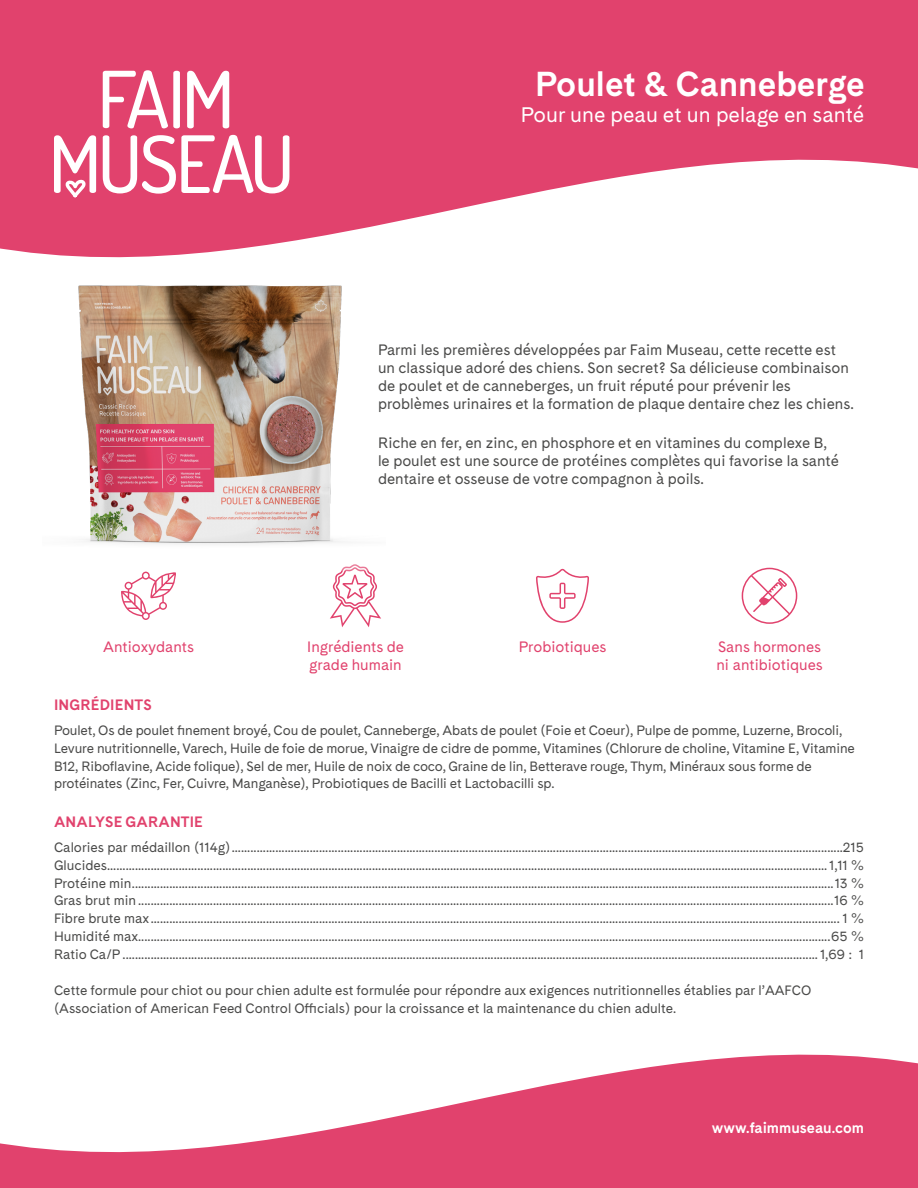
<style>
.page{position:relative;width:918px;height:1188px;background:#fff}
.page>*{position:absolute;margin:0;border:0;box-sizing:border-box;transform-origin:0 0}
.t1{font:700 34.5px "Cadiz";color:#fff}
.t2{font:21px "Cadiz";color:#fff}
.t3{font:15px/18px "Cadiz";color:#4a4a49}
.t4{font:15px/18px "Cadiz";color:#e1426d}
.t5{font:700 15px "Cadiz";letter-spacing:.01em;color:#e1426d}
.t6{font:700 15px "Cadiz";color:#fff}
.t7{font:13.5px/18px "Cadiz";letter-spacing:-.01em;color:#4a4a49}
</style>
<div class="page">
<svg style="left:0;top:1054px;width:918px;height:134px;fill:#e1426d"></svg>
<svg style="left:742px;top:568px;width:55px;height:56px"></svg>
<svg style="left:536px;top:569px;width:53px;height:54px"></svg>
<svg style="left:330px;top:570px;width:51px;height:57px"></svg>
<img style="left:79px;top:304px;width:290px;height:266px">
<svg style="left:0;top:0;width:918px;height:304px;fill:#e1426d"></svg>
<svg style="left:103px;top:70px;width:77px;height:58px"></svg>
<svg style="left:187px;top:71px;width:42px;height:57px"></svg>
<svg style="left:103px;top:135px;width:186px;height:59px"></svg>
<svg style="left:54px;top:135px;width:42px;height:63px"></svg>
<svg style="left:121px;top:572px;width:55px;height:48px"></svg>
<h1 class="t1" style="left:535px;top:58px;width:331px">Poulet &amp; Canneberge</h1>
<h2 class="t2" style="left:521px;top:99px;width:345px">Pour une peau et un pelage en santé</h2>
<p class="t3" style="left:378px;top:341px;width:477px">Parmi les premières développées par Faim Museau, cette recette est un classique adoré des chiens. Son secret? Sa délicieuse combinaison de poulet et de canneberges, un fruit réputé pour prévenir les problèmes urinaires et la formation de plaque dentaire chez les chiens.</p>
<p class="t3" style="left:378px;top:433px;width:463px">Riche en fer, en zinc, en phosphore et en vitamines du complexe B, le poulet est une source de protéines complètes qui favorise la santé dentaire et osseuse de votre compagnon à poils.</p>
<p class="t4" style="left:103px;top:637px;width:92px">Antioxydants</p>
<p class="t4" style="left:307px;top:637px;width:98px">Ingrédients de grade humain</p>
<p class="t4" style="left:519px;top:637px;width:89px">Probiotiques</p>
<p class="t4" style="left:716px;top:637px;width:108px">Sans hormones ni antibiotiques</p>
<p class="t5" style="left:54px;top:693px;width:99px">INGRÉDIENTS</p>
<p class="t7" style="left:54px;top:720px;width:802px">Poulet, Os de poulet finement broyé, Cou de poulet, Canneberge, Abats de poulet (Foie et Coeur), Pulpe de pomme, Luzerne, Brocoli, Levure nutritionnelle, Varech, Huile de foie de morue, Vinaigre de cidre de pomme, Vitamines (Chlorure de choline, Vitamine E, Vitamine B12, Riboflavine, Acide folique), Sel de mer, Huile de noix de coco, Graine de lin, Betterave rouge, Thym, Minéraux sous forme de protéinates (Zinc, Fer, Cuivre, Manganèse), Probiotiques de Bacilli et Lactobacilli sp.</p>
<p class="t5" style="left:54px;top:810px;width:151px">ANALYSE GARANTIE</p>
<p class="t7" style="left:54px;top:837px;width:811px;text-align:justify">Calories par médaillon (114g)....................................................................................................................................................................................................215<br>Glucides.......................................................................................................................................................................................................................................1,11 % Protéine min.................................................................................................................................................................................................................................13 % Gras brut min ...............................................................................................................................................................................................................................16 % Fibre brute max............................................................................................................................................................................................................................. 1 % Humidité max..............................................................................................................................................................................................................................65 % Ratio Ca/P ...............................................................................................................................................................................................................................1,69 : 1</p>
<p class="t7" style="left:54px;top:981px;width:759px">Cette formule pour chiot ou pour chien adulte est formulée pour répondre aux exigences nutritionnelles établies par l’AAFCO (Association of American Feed Control Officials) pour la croissance et la maintenance du chien adulte.</p>
<p class="t6" style="left:712px;top:1117px;width:154px">www.faimmuseau.com</p>
</div>
